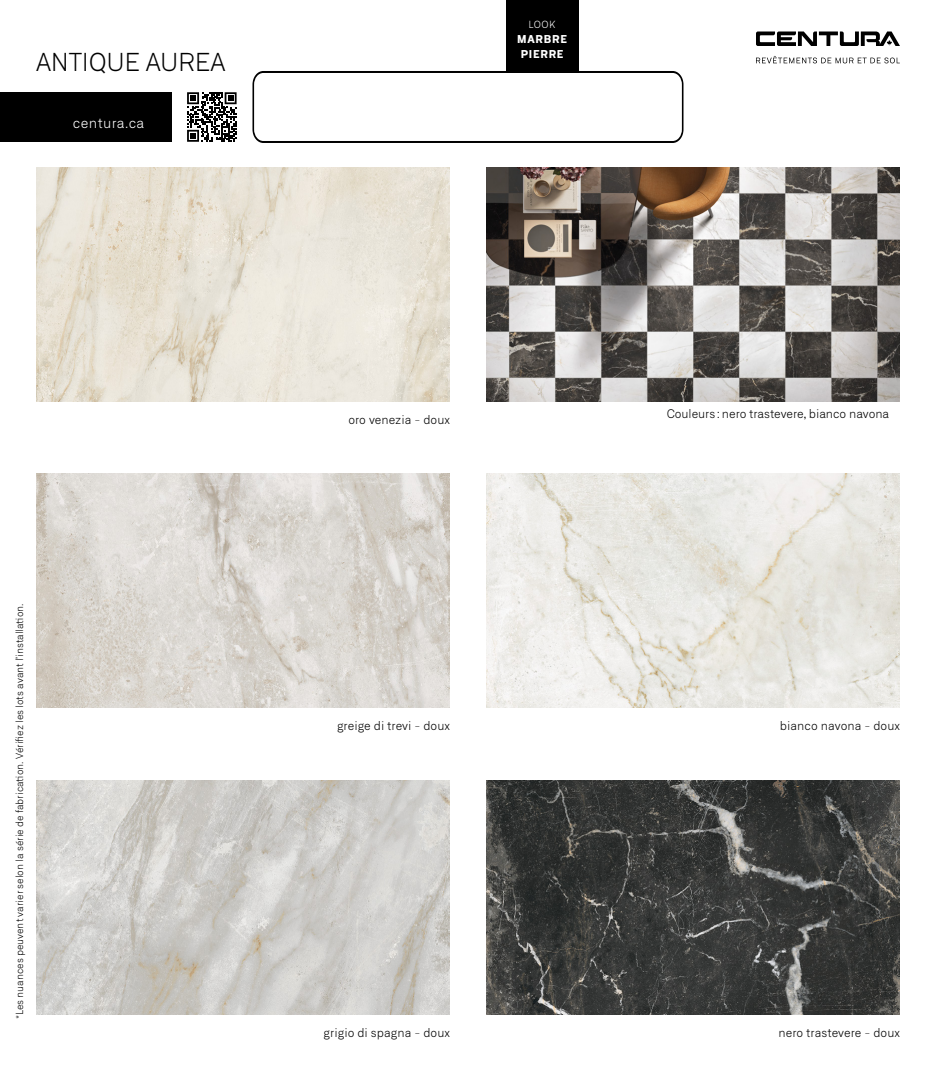
<style>
.page{position:relative;width:936px;height:1080px;background:#fff}
.page>*{position:absolute;margin:0;border:0;box-sizing:border-box;transform-origin:0 0}
.t1{font:300 25px "Neufile Grotesk";letter-spacing:-.01em;color:#000}
.t2{font:300 14px "Neufile Grotesk";letter-spacing:.03em;color:#fff}
.t3{font:300 12px "Neufile Grotesk";color:#000}
.t4{font:800 11px/15px "Neufile Grotesk";letter-spacing:.07em;color:#fff;text-align:center}
.t5{font:300 10px "Neufile Grotesk";color:#000}
.t6{font:300 10px "Neufile Grotesk";color:#fff}
</style>
<div class="page">
<img style="left:486px;top:167px;width:414px;height:234px">
<svg style="left:187px;top:92px;width:50px;height:50px"></svg>
<div style="left:506px;top:0;width:72px;height:72px;background:#000"></div>
<svg style="left:756px;top:56px;width:144px;height:7px"></svg>
<svg style="left:756px;top:32px;width:144px;height:14px"></svg>
<div style="left:0;top:92px;width:171px;height:50px;background:#000"></div>
<img style="left:36px;top:167px;width:414px;height:234px">
<img style="left:36px;top:474px;width:414px;height:234px">
<img style="left:486px;top:474px;width:414px;height:234px">
<img style="left:36px;top:780px;width:414px;height:234px">
<img style="left:486px;top:780px;width:414px;height:234px">
<svg style="left:252px;top:71px;width:432px;height:72px"></svg>
<h1 class="t1" style="left:36px;top:46px;width:191px">ANTIQUE AUREA</h1>
<p class="t2" style="left:73px;top:114px;width:73px">centura.ca</p>
<p class="t6" style="left:529px;top:19px;width:29px">LOOK</p>
<p class="t4" style="left:517px;top:32px;width:51px">MARBRE<br>PIERRE</p>
<p class="t5" style="left:14px;top:1019px;width:418px;rotate:-90deg">*Les nuances peuvent varier selon la série de fabrication. Vérifiez les lots avant l’installation.</p>
<p class="t3" style="left:349px;top:412px;width:103px">oro venezia - doux</p>
<p class="t3" style="left:667px;top:407px;width:224px">Couleurs : nero trastevere, bianco navona</p>
<p class="t3" style="left:337px;top:719px;width:114px">greige di trevi - doux</p>
<p class="t3" style="left:780px;top:719px;width:122px">bianco navona - doux</p>
<p class="t3" style="left:324px;top:1025px;width:128px">grigio di spagna - doux</p>
<p class="t3" style="left:779px;top:1025px;width:123px">nero trastevere - doux</p>
</div>
